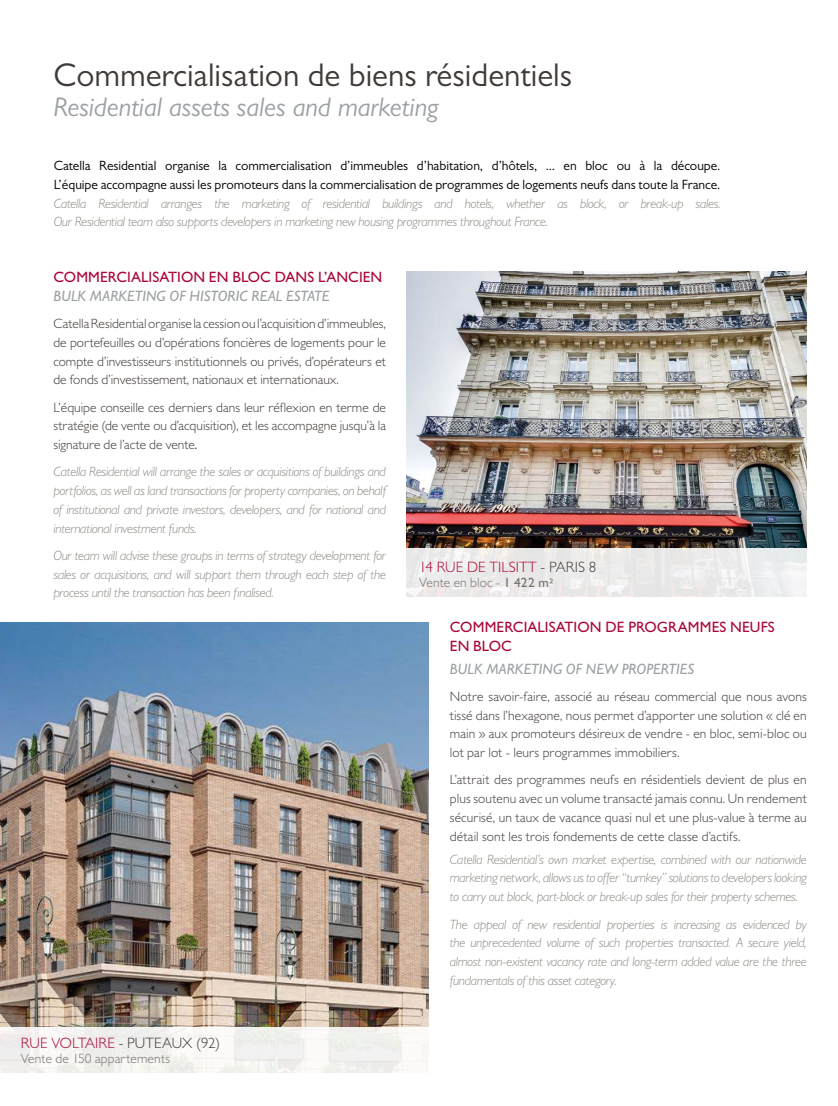
<style>
.page{position:relative;width:838px;height:1106px;background:#fff}
.page>*{position:absolute;margin:0;border:0;box-sizing:border-box;transform-origin:0 0}
.t1{font:33px "Gill Sans MT Pro";color:#403b38}
.t2{font:italic 27px "Gill Sans MT Pro";color:#9ba0a3}
.t3{font:500 15px/18.8px "Gill Sans MT Pro";letter-spacing:.005em;color:#ab0635}
.t4{font:italic 500 15px "Gill Sans MT Pro";letter-spacing:.005em;color:#9ba0a3}
.t5{font:300 15px "Gill Sans MT Pro";letter-spacing:.005em;color:#403b38}
.t6{font:300 15px "Gill Sans MT Pro";letter-spacing:.005em;color:#ab0635}
.t7{font:italic 300 13.5px/18.8px "Gill Sans MT Pro";letter-spacing:-.02em;color:#8d8b84;text-align:justify}
.t8{font:300 13.5px/18.8px "Gill Sans MT Pro";letter-spacing:.005em;color:#403b38;text-align:justify}
.t9{font:13.5px/18.8px "Gill Sans MT Pro";letter-spacing:-.005em;color:#000}
.t10{font:300 13.5px "Gill Sans MT Pro";letter-spacing:.01em;color:#77726d}
.s1{color:#000}
.s2{color:#ab0635}
.s3{color:#403b38}
.s4{font-weight:500}
</style>
<div class="page">
<img style="left:0;top:622px;width:428px;height:404px">
<div style="left:0;top:1026px;width:428px;height:50px;background:#f3f2f0"></div>
<img style="left:406px;top:272px;width:400px;height:276px">
<svg style="left:406px;top:548px;width:401px;height:49px;fill:#ebeaea"></svg>
<h1 class="t1" style="left:53px;top:55px;width:520px">Commercialisation de biens résidentiels</h1>
<h2 class="t2" style="left:53px;top:90px;width:387px">Residential assets sales and marketing</h2>
<p class="t9" style="left:54px;top:156px;width:668px">Catella Residential organise la commercialisation d’immeubles d’habitation, d’hôtels, ... en bloc ou à la découpe.<br>L’équipe accompagne aussi les promoteurs dans la commercialisation de programmes de logements neufs dans toute la France.</p>
<p class="t7" style="left:54px;top:193px;width:668px">Catella Residential arranges the marketing of residential buildings and hotels, whether as block, or break-up sales.<br>Our Residential team also supports developers in marketing new housing programmes throughout France.</p>
<p class="t3" style="left:53px;top:267px;width:330px">COMMERCIALISATION EN BLOC DANS L’ANCIEN</p>
<p class="t4" style="left:53px;top:287px;width:277px">BULK MARKETING OF HISTORIC REAL ESTATE</p>
<p class="t8" style="left:53px;top:314px;width:334px">Catella Residential organise la cession ou l’acquisition d’immeubles, de portefeuilles ou d’opérations foncières de logements pour le compte d’investisseurs institutionnels ou privés, d’opérateurs et de fonds d’investissement, nationaux et internationaux.</p>
<p class="t8" style="left:53px;top:397px;width:334px">L’équipe conseille ces derniers dans leur réflexion en terme de stratégie (de vente ou d’acquisition), et les accompagne jusqu’à la signature de l’acte de vente<span class="s1">.</span></p>
<p class="t7" style="left:53px;top:462px;width:334px">Catella Residential will arrange the sales or acquisitions of buildings and portfolios, as well as land transactions for property companies, on behalf of institutional and private investors, developers, and for national and international investment funds.</p>
<p class="t7" style="left:53px;top:546px;width:334px">Our team will advise these groups in terms of strategy development for sales or acquisitions, and will support them through each step of the process until the transaction has been finalised.</p>
<p class="t5" style="left:21px;top:1033px;width:201px"><span class="s2">RUE VOLTAIRE</span> - PUTEAUX (92)</p>
<p class="t10" style="left:21px;top:1050px;width:151px">Vente de 150 appartements</p>
<p class="t6" style="left:419px;top:557px;width:179px">14 RUE DE TILSITT <span class="s3">- PARIS 8</span></p>
<p class="t10" style="left:419px;top:574px;width:136px">Vente en bloc - <span class="s4">1 422 m²</span></p>
<p class="t3" style="left:450px;top:618px;width:326px">COMMERCIALISATION DE PROGRAMMES NEUFS<br>EN BLOC</p>
<p class="t4" style="left:450px;top:659px;width:246px">BULK MARKETING OF NEW PROPERTIES</p>
<p class="t8" style="left:450px;top:686px;width:358px">Notre savoir-faire, associé au réseau commercial que nous avons tissé dans l’hexagone, nous permet d’apporter une solution « clé en main » aux promoteurs désireux de vendre - en bloc, semi-bloc ou lot par lot - leurs programmes immobiliers.</p>
<p class="t8" style="left:450px;top:770px;width:358px">L’attrait des programmes neufs en résidentiels devient de plus en plus soutenu avec un volume transacté jamais connu. Un rendement sécurisé, un taux de vacance quasi nul et une plus-value à terme au détail sont les trois fondements de cette classe d’actifs.</p>
<p class="t7" style="left:450px;top:849px;width:358px">Catella Residential’s own market expertise, combined with our nationwide marketing network, allows us to offer “turnkey” solutions to developers looking to carry out block, part-block or break-up sales for their property schemes.</p>
<p class="t7" style="left:450px;top:914px;width:358px">The appeal of new residential properties is increasing as evidenced by the unprecedented volume of such properties transacted. A secure yield, almost non-existent vacancy rate and long-term added value are the three fundamentals of this asset category.</p>
</div>
